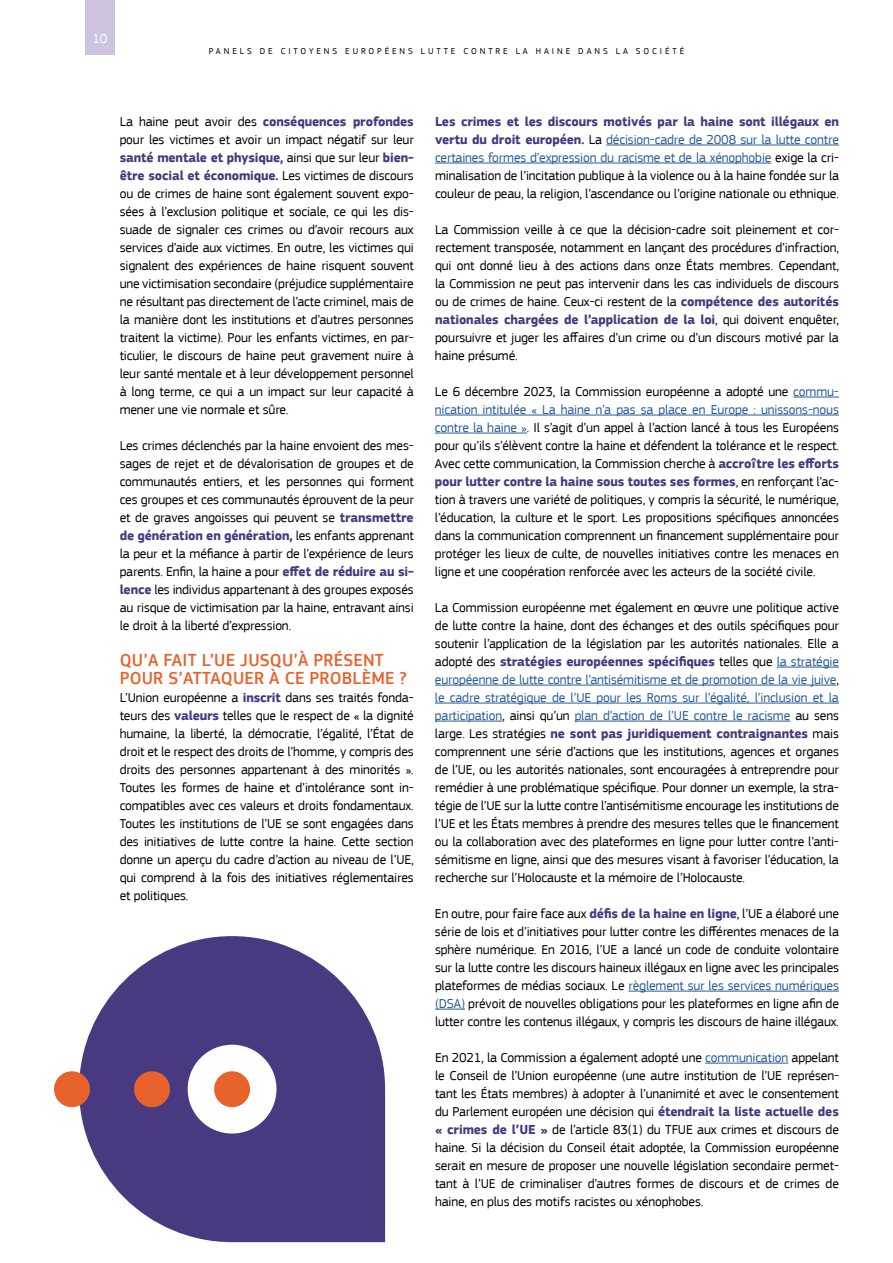
<style>
.page{position:relative;width:893px;height:1263px;background:#fff}
.page>*{position:absolute;margin:0;border:0;box-sizing:border-box;transform-origin:0 0}
.t1{font:500 18px/18px "EC Square Sans Pro";letter-spacing:.01em;color:#e8632c}
.t2{font:13.5px/18px "EC Square Sans Pro";letter-spacing:-.01em;color:#000;text-align:justify}
.t3{font:13.5px "EC Square Sans Pro";color:#fff}
.t4{font:9px "EC Square Sans Pro";letter-spacing:.32em;color:#000}
.s1{font-weight:700;color:#493980}
.s2{color:#275b9b}
</style>
<div class="page">
<div style="left:85px;top:0;width:30px;height:54px;background:#cec3e1"></div>
<hr style="left:606px;top:145px;width:233px;height:1px;background:#275b9b">
<hr style="left:435px;top:163px;width:336px;height:1px;background:#275b9b">
<hr style="left:793px;top:397px;width:46px;height:1px;background:#275b9b">
<hr style="left:435px;top:415px;width:404px;height:1px;background:#275b9b">
<hr style="left:435px;top:433px;width:92px;height:1px;background:#275b9b">
<hr style="left:777px;top:667px;width:62px;height:1px;background:#275b9b">
<hr style="left:435px;top:685px;width:401px;height:1px;background:#275b9b">
<hr style="left:435px;top:703px;width:404px;height:1px;background:#275b9b">
<hr style="left:435px;top:721px;width:67px;height:1px;background:#275b9b">
<hr style="left:575px;top:721px;width:215px;height:1px;background:#275b9b">
<hr style="left:628px;top:991px;width:211px;height:1px;background:#275b9b">
<hr style="left:435px;top:1009px;width:30px;height:1px;background:#275b9b">
<hr style="left:705px;top:1063px;width:83px;height:1px;background:#275b9b">
<svg style="left:79px;top:936px;width:306px;height:306px;fill:#493980"></svg>
<div style="left:54px;top:1071px;width:36px;height:36px;background:#e8632c;border-radius:50%"></div>
<div style="left:134px;top:1071px;width:36px;height:36px;background:#e8632c;border-radius:50%"></div>
<p class="t3" style="left:92px;top:30px;width:17px">10</p>
<p class="t4" style="left:209px;top:46px;width:477px">PANELS DE CITOYENS EUROPÉENS LUTTE CONTRE LA HAINE DANS LA SOCIÉTÉ</p>
<p class="t2" style="left:120px;top:113px;width:296px">La haine peut avoir des <span class="s1">conséquences profondes </span>pour les victimes et avoir un impact négatif sur leur <span class="s1">santé mentale et physique,</span> ainsi que sur leur <span class="s1">bien&shy;être social et économique.</span> Les victimes de discours ou de crimes de haine sont également souvent expo&shy;sées à l’exclusion politique et sociale, ce qui les dis&shy;suade de signaler ces crimes ou d’avoir recours aux services d’aide aux victimes. En outre, les victimes qui signalent des expériences de haine risquent souvent une victimisation secondaire (préjudice supplémentaire ne résultant pas directement de l’acte criminel, mais de la manière dont les institutions et d’autres personnes traitent la victime). Pour les enfants victimes, en par&shy;ticulier, le discours de haine peut gravement nuire à leur santé mentale et à leur développement personnel à long terme, ce qui a un impact sur leur capacité à mener une vie normale et sûre.</p>
<p class="t2" style="left:120px;top:437px;width:296px">Les crimes déclenchés par la haine envoient des mes&shy;sages de rejet et de dévalorisation de groupes et de communautés entiers, et les personnes qui forment ces groupes et ces communautés éprouvent de la peur et de graves angoisses qui peuvent se <span class="s1">transmettre de génération en génération,</span> les enfants apprenant la peur et la méfiance à partir de l’expérience de leurs parents. Enfin, la haine a pour <span class="s1">effet de réduire au si&shy;lence</span> les individus appartenant à des groupes exposés au risque de victimisation par la haine, entravant ainsi le droit à la liberté d’expression.</p>
<h1 class="t1" style="left:120px;top:651px;width:288px">QU’A FAIT L’UE JUSQU’À PRÉSENT<br>POUR S’ATTAQUER À CE PROBLÈME ?</h1>
<p class="t2" style="left:120px;top:689px;width:296px">L’Union européenne a <span class="s1">inscrit</span> dans ses traités fonda&shy;teurs des <span class="s1">valeurs</span> telles que le respect de « la dignité humaine, la liberté, la démocratie, l’égalité, l’État de droit et le respect des droits de l’homme, y compris des droits des personnes appartenant à des minorités ».<br>Toutes les formes de haine et d’intolérance sont in&shy;compatibles avec ces valeurs et droits fondamentaux.<br>Toutes les institutions de l’UE se sont engagées dans des initiatives de lutte contre la haine. Cette section donne un aperçu du cadre d’action au niveau de l’UE, qui comprend à la fois des initiatives réglementaires et politiques.</p>
<p class="t2" style="left:435px;top:113px;width:405px"><span class="s1">Les crimes et les discours motivés par la haine sont illégaux en vertu du droit européen.</span> La <span class="s2">décision-cadre de 2008 sur la lutte contre certaines formes d’expression du racisme et de la xénophobie</span> exige la cri&shy;minalisation de l’incitation publique à la violence ou à la haine fondée sur la couleur de peau, la religion, l’ascendance ou l’origine nationale ou ethnique.</p>
<p class="t2" style="left:435px;top:221px;width:406px">La Commission veille à ce que la décision-cadre soit pleinement et cor&shy;rectement transposée, notamment en lançant des procédures d’infraction, qui ont donné lieu à des actions dans onze États membres. Cependant, la Commission ne peut pas intervenir dans les cas individuels de discours ou de crimes de haine. Ceux-ci restent de la <span class="s1">compétence des autorités nationales chargées de l’application de la loi</span>, qui doivent enquêter, poursuivre et juger les affaires d’un crime ou d’un discours motivé par la haine présumé.</p>
<p class="t2" style="left:435px;top:383px;width:406px">Le 6 décembre 2023, la Commission européenne a adopté une <span class="s2">commu&shy;nication intitulée « La haine n’a pas sa place en Europe : unissons-nous contre la haine »</span>. Il s’agit d’un appel à l’action lancé à tous les Européens pour qu’ils s’élèvent contre la haine et défendent la tolérance et le respect.<br>Avec cette communication, la Commission cherche à <span class="s1">accroître les efforts pour lutter contre la haine sous toutes ses formes</span>, en renforçant l’ac&shy;tion à travers une variété de politiques, y compris la sécurité, le numérique, l’éducation, la culture et le sport. Les propositions spécifiques annoncées dans la communication comprennent un financement supplémentaire pour protéger les lieux de culte, de nouvelles initiatives contre les menaces en ligne et une coopération renforcée avec les acteurs de la société civile.</p>
<p class="t2" style="left:435px;top:599px;width:406px">La Commission européenne met également en œuvre une politique active de lutte contre la haine, dont des échanges et des outils spécifiques pour soutenir l’application de la législation par les autorités nationales. Elle a adopté des <span class="s1">stratégies européennes spécifiques</span> telles que <span class="s2">la stratégie européenne de lutte contre l’antisémitisme et de promotion de la vie juive</span>, <span class="s2">le cadre stratégique de l’UE pour les Roms sur l’égalité, l’inclusion et la participation</span>, ainsi qu’un <span class="s2">plan d’action de l’UE contre le racisme</span> au sens large. Les stratégies <span class="s1">ne sont pas juridiquement contraignantes</span> mais comprennent une série d’actions que les institutions, agences et organes de l’UE, ou les autorités nationales, sont encouragées à entreprendre pour remédier à une problématique spécifique. Pour donner un exemple, la stra&shy;tégie de l’UE sur la lutte contre l’antisémitisme encourage les institutions de l’UE et les États membres à prendre des mesures telles que le financement ou la collaboration avec des plateformes en ligne pour lutter contre l’anti&shy;sémitisme en ligne, ainsi que des mesures visant à favoriser l’éducation, la recherche sur l’Holocauste et la mémoire de l’Holocauste.</p>
<p class="t2" style="left:435px;top:904px;width:406px">En outre, pour faire face aux <span class="s1">défis de la haine en ligne</span>, l’UE a élaboré une série de lois et d’initiatives pour lutter contre les différentes menaces de la sphère numérique. En 2016, l’UE a lancé un code de conduite volontaire sur la lutte contre les discours haineux illégaux en ligne avec les principales plateformes de médias sociaux. Le <span class="s2">règlement sur les services numériques (DSA)</span> prévoit de nouvelles obligations pour les plateformes en ligne afin de lutter contre les contenus illégaux, y compris les discours de haine illégaux.</p>
<p class="t2" style="left:435px;top:1048px;width:405px">En 2021, la Commission a également adopté une <span class="s2">communication</span> appelant le Conseil de l’Union européenne (une autre institution de l’UE représen&shy;tant les États membres) à adopter à l’unanimité et avec le consentement du Parlement européen une décision qui <span class="s1">étendrait la liste actuelle des « crimes de l’UE »</span> de l’article 83(1) du TFUE aux crimes et discours de haine. Si la décision du Conseil était adoptée, la Commission européenne serait en mesure de proposer une nouvelle législation secondaire permet&shy;tant à l’UE de criminaliser d’autres formes de discours et de crimes de haine, en plus des motifs racistes ou xénophobes.</p>
</div>
